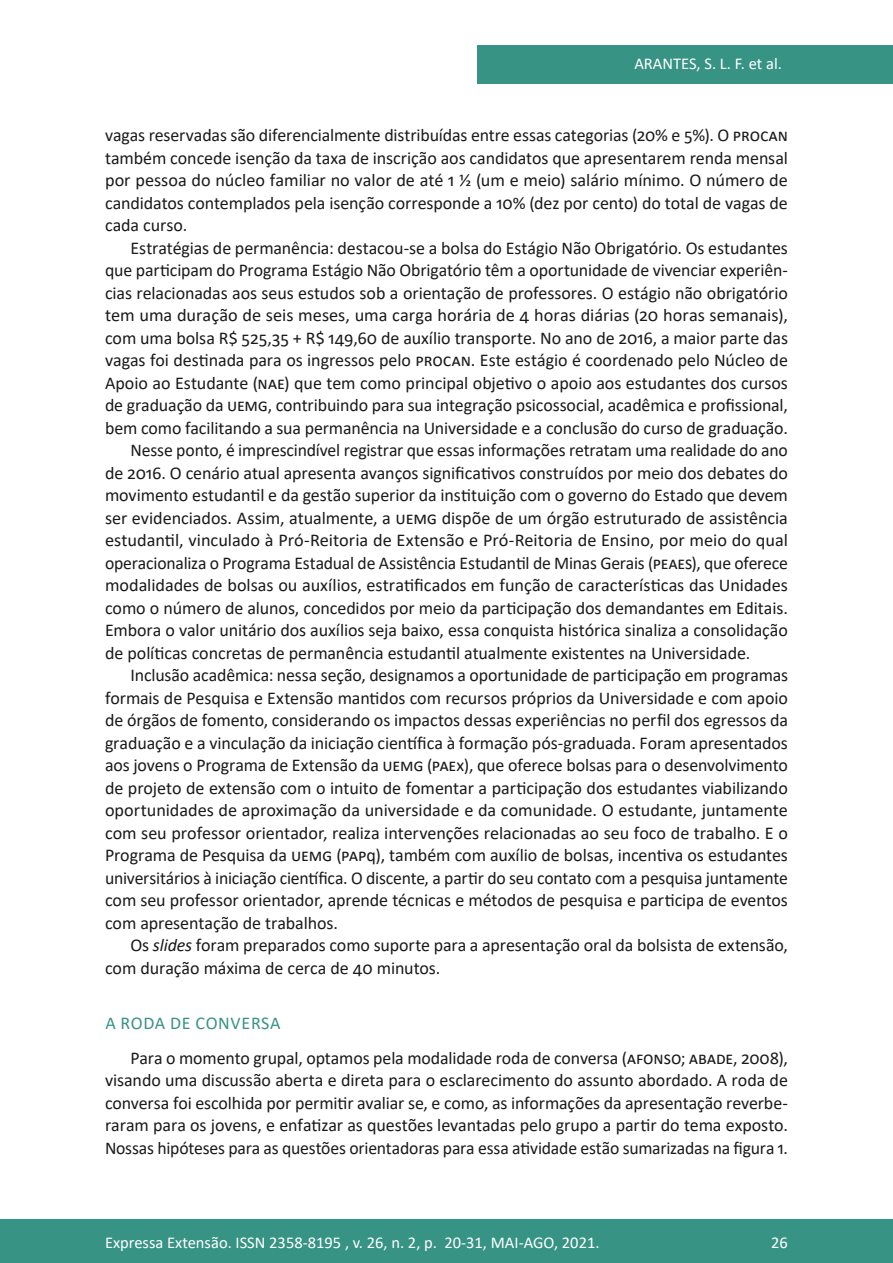
<style>
.page{position:relative;width:893px;height:1263px;background:#fff}
.page>*{position:absolute;margin:0;border:0;box-sizing:border-box;transform-origin:0 0}
.Principal_-_Texto{font:18px/22.5px "Calibri";letter-spacing:-.005em;color:#1a1a1a;text-align:justify}
.Principal_-_Intertít{font:18px "Calibri";letter-spacing:.04em;color:#379384}
.t1{font:16.5px "Calibri";color:#fff}
.s1{font-style:italic}
</style>
<div class="page">
<div style="left:477px;top:45px;width:416px;height:39px;background:#379384"></div>
<div style="left:0;top:1219px;width:893px;height:44px;background:#379384"></div>
<p class="t1" style="left:634px;top:52px;width:149px">ARANTES, S. L. F. et al.</p>
<p class="Principal_-_Texto" style="left:105px;top:123px;width:684px">vagas reservadas são diferencialmente distribuídas entre essas categorias (20% e 5%). O PROCAN também concede isenção da taxa de inscrição aos candidatos que apresentarem renda mensal por pessoa do núcleo familiar no valor de até 1 ½ (um e meio) salário mínimo. O número de candidatos contemplados pela isenção corresponde a 10% (dez por cento) do total de vagas de cada curso.</p>
<p class="Principal_-_Texto" style="left:105px;top:236px;width:684px;text-indent:26px">Estratégias de permanência: destacou-se a bolsa do Estágio Não Obrigatório. Os estudantes que participam do Programa Estágio Não Obrigatório têm a oportunidade de vivenciar experiên&shy;cias relacionadas aos seus estudos sob a orientação de professores. O estágio não obrigatório tem uma duração de seis meses, uma carga horária de 4 horas diárias (20 horas semanais), com uma bolsa R$ 525,35 + R$ 149,60 de auxílio transporte. No ano de 2016, a maior parte das vagas foi destinada para os ingressos pelo PROCAN. Este estágio é coordenado pelo Núcleo de Apoio ao Estudante (NAE) que tem como principal objetivo o apoio aos estudantes dos cursos de graduação da UEMG, contribuindo para sua integração psicossocial, acadêmica e profissional, bem como facilitando a sua permanência na Universidade e a conclusão do curso de graduação.</p>
<p class="Principal_-_Texto" style="left:105px;top:438px;width:684px;text-indent:26px">Nesse ponto, é imprescindível registrar que essas informações retratam uma realidade do ano de 2016. O cenário atual apresenta avanços significativos construídos por meio dos debates do movimento estudantil e da gestão superior da instituição com o governo do Estado que devem ser evidenciados. Assim, atualmente, a UEMG dispõe de um órgão estruturado de assistência estudantil, vinculado à Pró-Reitoria de Extensão e Pró-Reitoria de Ensino, por meio do qual operacionaliza o Programa Estadual de Assistência Estudantil de Minas Gerais (PEAES), que oferece modalidades de bolsas ou auxílios, estratificados em função de características das Unidades como o número de alunos, concedidos por meio da participação dos demandantes em Editais.<br>Embora o valor unitário dos auxílios seja baixo, essa conquista histórica sinaliza a consolidação de políticas concretas de permanência estudantil atualmente existentes na Universidade.</p>
<p class="Principal_-_Texto" style="left:105px;top:663px;width:684px;text-indent:26px">Inclusão acadêmica: nessa seção, designamos a oportunidade de participação em programas formais de Pesquisa e Extensão mantidos com recursos próprios da Universidade e com apoio de órgãos de fomento, considerando os impactos dessas experiências no perfil dos egressos da graduação e a vinculação da iniciação científica à formação pós-graduada. Foram apresentados aos jovens o Programa de Extensão da UEMG (PAEx), que oferece bolsas para o desenvolvimento de projeto de extensão com o intuito de fomentar a participação dos estudantes viabilizando oportunidades de aproximação da universidade e da comunidade. O estudante, juntamente com seu professor orientador, realiza intervenções relacionadas ao seu foco de trabalho. E o Programa de Pesquisa da UEMG (PAPq), também com auxílio de bolsas, incentiva os estudantes universitários à iniciação científica. O discente, a partir do seu contato com a pesquisa juntamente com seu professor orientador, aprende técnicas e métodos de pesquisa e participa de eventos com apresentação de trabalhos.</p>
<p class="Principal_-_Texto" style="left:105px;top:933px;width:684px;text-indent:26px">Os <span class="s1">slides</span> foram preparados como suporte para a apresentação oral da bolsista de extensão, com duração máxima de cerca de 40 minutos.</p>
<p class="Principal_-_Intertít" style="left:105px;top:1011px;width:177px">A RODA DE CONVERSA</p>
<p class="Principal_-_Texto" style="left:105px;top:1046px;width:684px;text-indent:26px">Para o momento grupal, optamos pela modalidade roda de conversa (AFONSO; ABADE, 2008), visando uma discussão aberta e direta para o esclarecimento do assunto abordado. A roda de conversa foi escolhida por permitir avaliar se, e como, as informações da apresentação reverbe&shy;raram para os jovens, e enfatizar as questões levantadas pelo grupo a partir do tema exposto.<br>Nossas hipóteses para as questões orientadoras para essa atividade estão sumarizadas na figura 1.</p>
<p class="t1" style="left:105px;top:1230px;width:496px">Expressa Extensão. ISSN 2358-8195 , v. 26, n. 2, p. 20-31, MAI-AGO, 2021.</p>
<p class="t1" style="left:771px;top:1230px;width:18px">26</p>
</div>
